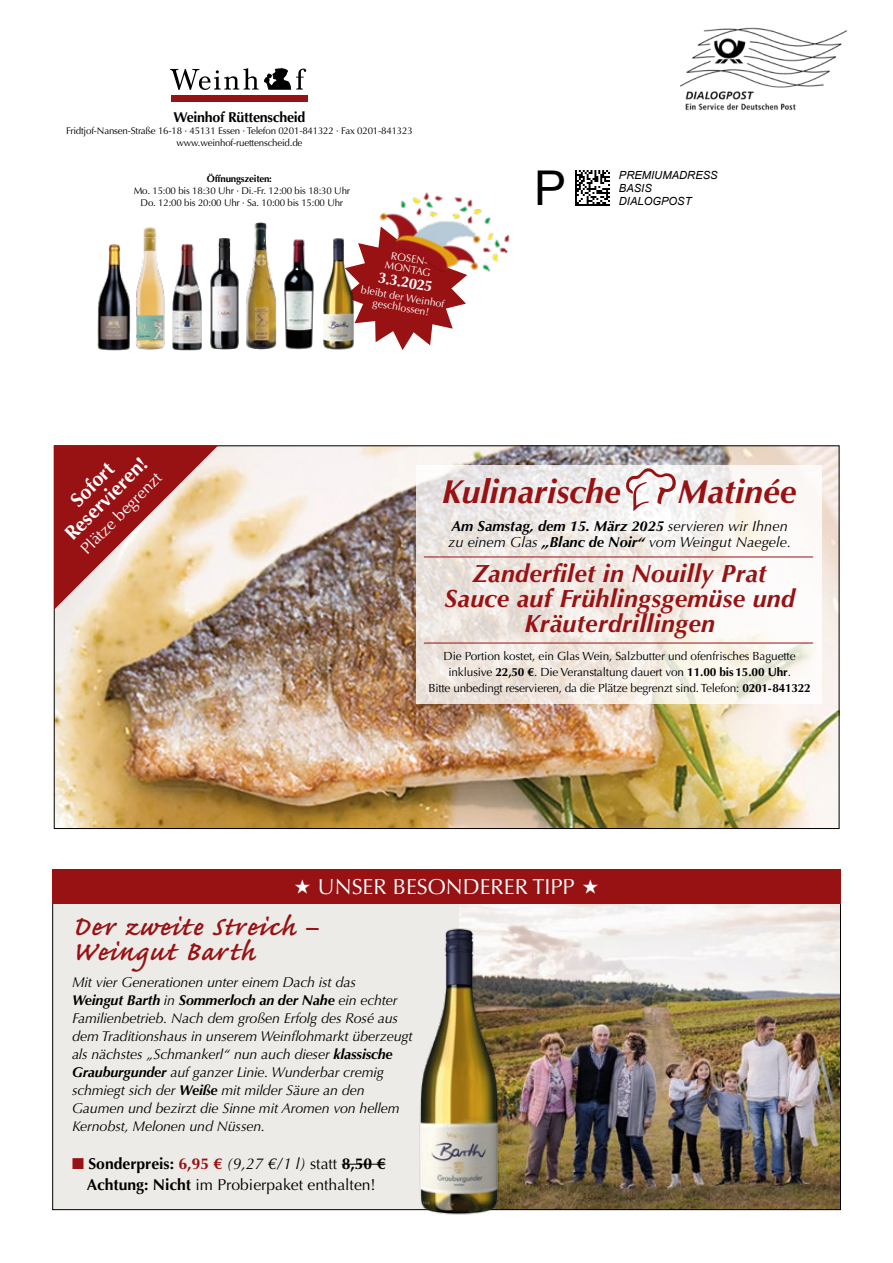
<style>
.page{position:relative;width:893px;height:1263px;background:#fff}
.page>*{position:absolute;margin:0;border:0;box-sizing:border-box;transform-origin:0 0}
.t1{font:48px "Arial";color:#000}
.t2{font:600 34.5px/25.5px "Caflisch Script Pro";letter-spacing:.04em;color:#981113}
.t3{font:italic 700 33.3px "Optima";color:#981113}
.t4{font:italic 700 25.05px/25px "Optima";letter-spacing:.01em;color:#981113;text-align:center}
.t5{font:21.75px "Optima";color:#fff}
.t6{font:700 19.8px "Optima";color:#fff}
.t7{font:16.2px "Optima";color:#fff}
.t8{font:700 15.75px/21px "Optima";color:#000;text-align:center}
.t9{font:700 15px "Optima";color:#fff}
.t10{font:italic 14.55px/16.6px "Optima";color:#000}
.t11{font:italic 14.25px/18px "Optima";letter-spacing:-.01em;color:#000}
.t12{font:700 14.25px "Optima";letter-spacing:-.02em;color:#000}
.t13{font:11.85px/15.9px "Optima";letter-spacing:-.01em;color:#000;text-align:center}
.t14{font:italic 11.25px/13.2px "Arial";color:#000}
.t15{font:10.5px/10.5px "Optima";color:#fff;text-align:center}
.t16{font:9.75px/12px "Optima";letter-spacing:-.02em;color:#000;text-align:center}
.t17{font:700 9.75px "Optima";letter-spacing:-.02em;color:#000}
.s1{font-weight:700}
.s2{color:#981113}
.s3{font-weight:400;font-style:italic}
.s4{font-weight:400}
</style>
<div class="page">
<img style="left:56px;top:448px;width:781px;height:379px">
<div style="left:53px;top:896px;width:787px;height:313px;background:#edebe7"></div>
<img style="left:459px;top:904px;width:380px;height:304px">
<div style="left:52px;top:870px;width:789px;height:34px;background:#981113"></div>
<img style="left:680px;top:27px;width:168px;height:84px">
<img style="left:575px;top:171px;width:35px;height:34px">
<div style="left:171px;top:95px;width:137px;height:6px;background:#981113"></div>
<svg style="left:416px;top:465px;width:405px;height:238px"></svg>
<hr style="left:424px;top:557px;width:389px;height:1px;background:#981113">
<hr style="left:424px;top:643px;width:389px;height:1px;background:#981113">
<svg style="left:623px;top:466px;width:57px;height:45px"></svg>
<svg style="left:54px;top:446px;width:164px;height:164px"></svg>
<svg style="left:170px;top:67px;width:136px;height:23px"></svg>
<hr style="left:342px;top:1164px;width:43px;height:1px;background:#000">
<svg style="left:358px;top:243px;width:102px;height:107px"></svg>
<img style="left:409px;top:918px;width:100px;height:297px">
<img style="left:97px;top:244px;width:34px;height:107px">
<img style="left:136px;top:227px;width:29px;height:123px">
<img style="left:172px;top:244px;width:30px;height:107px">
<img style="left:210px;top:238px;width:29px;height:112px">
<img style="left:246px;top:223px;width:31px;height:127px">
<img style="left:284px;top:239px;width:30px;height:111px">
<img style="left:323px;top:238px;width:35px;height:112px">
<img style="left:372px;top:192px;width:138px;height:113px">
<p class="t12" style="left:173px;top:109px;width:134px">Weinhof Rüttenscheid</p>
<p class="t16" style="left:66px;top:125px;width:348px">Fridtjof-Nansen-Straße 16-18 · 45131 Essen · Telefon 0201-841322 · Fax 0201-841323 www.weinhof-ruettenscheid.de</p>
<p class="t17" style="left:207px;top:173px;width:67px">Öffnungszeiten:</p>
<p class="t16" style="left:134px;top:185px;width:218px">Mo. 15:00 bis 18:30 Uhr · Di.-Fr. 12:00 bis 18:30 Uhr<br>Do. 12:00 bis 20:00 Uhr · Sa. 10:00 bis 15:00 Uhr</p>
<p class="t15" style="left:388px;top:249px;width:48px;rotate:10deg">ROSEN-<br>MONTAG</p>
<p class="t9" style="left:380px;top:269px;width:57px;rotate:10deg">3.3.2025</p>
<p class="t15" style="left:362px;top:284px;width:86px;rotate:10deg">bleibt der Weinhof geschlossen!</p>
<h1 class="t1" style="left:534px;top:157px;width:33px">P</h1>
<p class="t14" style="left:619px;top:168px;width:100px">PREMIUMADRESS<br>BASIS<br>DIALOGPOST</p>
<h3 class="t6" style="left:60px;top:528px;width:109px;rotate:-45deg">Reservieren!</h3>
<h3 class="t6" style="left:65px;top:495px;width:54px;rotate:-45deg">Sofort</h3>
<p class="t7" style="left:76px;top:544px;width:109px;rotate:-45deg">Plätze begrenzt</p>
<h3 class="t3" style="left:441px;top:472px;width:181px">Kulinarische</h3>
<h3 class="t3" style="left:678px;top:472px;width:120px">Matinée</h3>
<p class="t10" style="left:448px;top:517px;width:344px"><span class="s1">Am Samstag, dem 15. März 2025</span> servieren wir Ihnen zu einem Glas <span class="s1">„Blanc de Noir“</span> vom Weingut Naegele.</p>
<h3 class="t4" style="left:444px;top:561px;width:352px">Zanderfilet in Nouilly Prat<br>Sauce auf Frühlingsgemüse und<br>Kräuterdrillingen</h3>
<p class="t13" style="left:428px;top:649px;width:384px">Die Portion kostet, ein Glas Wein, Salzbutter und ofenfrisches Baguette inklusive <span class="s1">22,50 €</span>. Die Veranstaltung dauert von <span class="s1">11.00 bis 15.00 Uhr</span>.<br>Bitte unbedingt reservieren, da die Plätze begrenzt sind. Telefon: <span class="s1">0201-841322</span></p>
<h3 class="t5" style="left:318px;top:874px;width:258px">UNSER BESONDERER TIPP</h3>
<h2 class="t2" style="left:72px;top:917px;width:249px">Der zweite Streich –<br>Weingut Barth</h2>
<p class="t11" style="left:72px;top:974px;width:342px">Mit vier Generationen unter einem Dach ist das<br><span class="s1">Weingut Barth</span> in <span class="s1">Sommerloch an der Nahe</span> ein echter Familienbetrieb. Nach dem großen Erfolg des Rosé aus dem Traditionshaus in unserem Weinflohmarkt überzeugt als nächstes „Schmankerl“ nun auch dieser <span class="s1">klassische Grauburgunder</span> auf ganzer Linie. Wunderbar cremig schmiegt sich der <span class="s1">Weiße</span> mit milder Säure an den Gaumen und bezirzt die Sinne mit Aromen von hellem Kernobst, Melonen und Nüssen.</p>
<p class="t8" style="left:72px;top:1154px;width:315px"><span class="s2">■</span> Sonderpreis: <span class="s2">6,95 €</span> <span class="s3">(9,27 €/1 l)</span> <span class="s4">statt</span> 8,50 €<br>Achtung: Nicht <span class="s4">im Probierpaket enthalten!</span></p>
</div>
